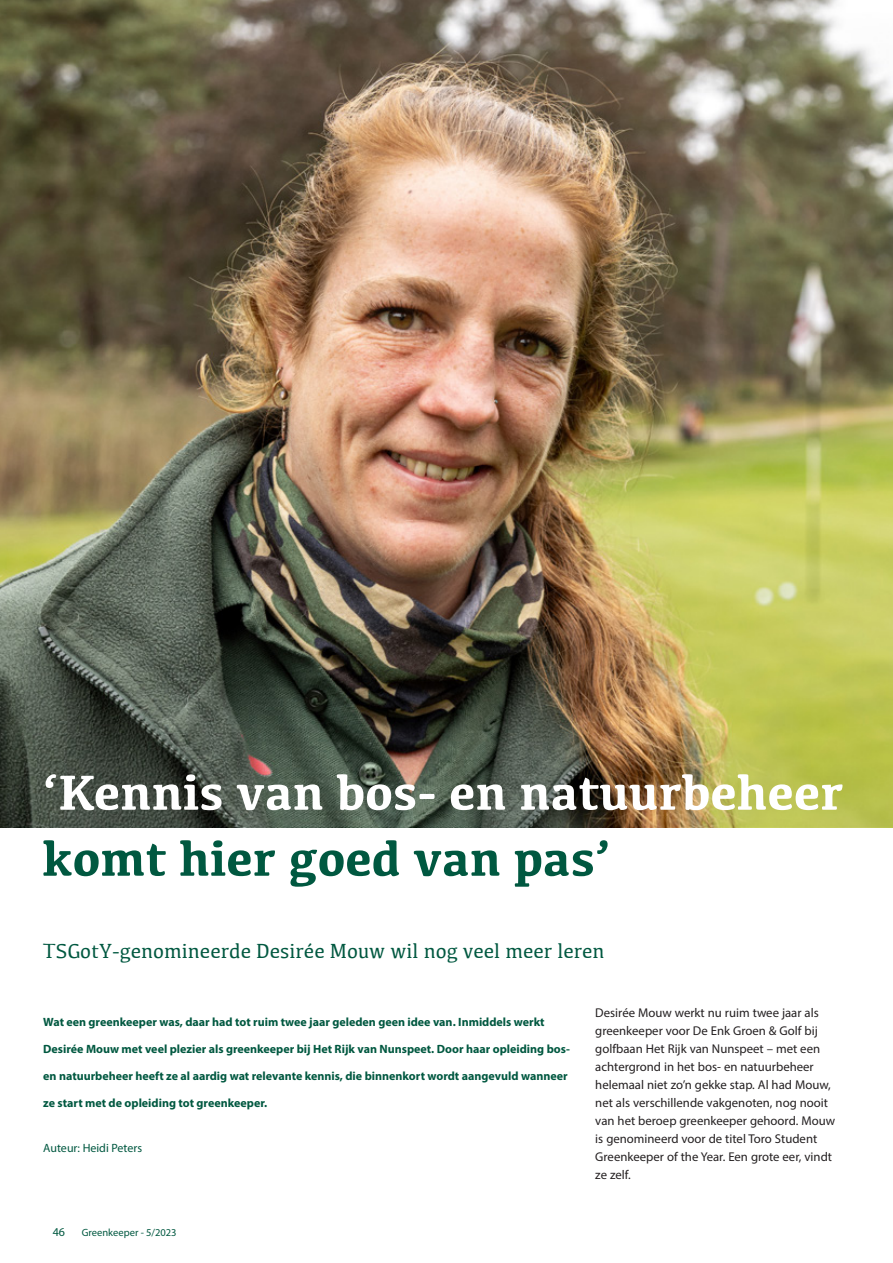
<style>
.page{position:relative;width:893px;height:1263px;background:#fff}
.page>*{position:absolute;margin:0;border:0;box-sizing:border-box;transform-origin:0 0}
.t1{font:700 51px "Kefa";color:#fff}
.t2{font:700 51px "Kefa";color:#005840}
.t3{font:21px "Kefa";color:#005840}
.t4{font:12.75px/18px "Myriad Pro";color:#231f20}
.t5{font:700 12px "Myriad Pro";color:#005840}
.t6{font:12px "Myriad Pro";color:#005840}
.t7{font:10.5px "Myriad Pro";color:#005840}
</style>
<div class="page">
<img style="left:0;top:0;width:893px;height:827px">
<h1 class="t1" style="left:43px;top:758px;width:802px">‘Kennis van bos- en natuurbeheer</h1>
<h1 class="t2" style="left:43px;top:824px;width:570px">komt hier goed van pas’</h1>
<h2 class="t3" style="left:43px;top:937px;width:563px">TSGotY-genomineerde Desirée Mouw wil nog veel meer leren</h2>
<p class="t5" style="left:43px;top:1014px;width:503px">Wat een greenkeeper was, daar had tot ruim twee jaar geleden geen idee van. Inmiddels werkt</p>
<p class="t5" style="left:43px;top:1041px;width:528px">Desirée Mouw met veel plezier als greenkeeper bij Het Rijk van Nunspeet. Door haar opleiding bos-</p>
<p class="t5" style="left:43px;top:1068px;width:526px">en natuurbeheer heeft ze al aardig wat relevante kennis, die binnenkort wordt aangevuld wanneer</p>
<p class="t5" style="left:43px;top:1095px;width:225px">ze start met de opleiding tot greenkeeper.</p>
<p class="t6" style="left:43px;top:1141px;width:100px">Auteur: Heidi Peters</p>
<p class="t6" style="left:53px;top:1224px;width:14px">46</p>
<p class="t7" style="left:82px;top:1226px;width:96px">Greenkeeper - 5/2023</p>
<p class="t4" style="left:595px;top:1004px;width:241px">Desirée Mouw werkt nu ruim twee jaar als greenkeeper voor De Enk Groen &amp; Golf bij golfbaan Het Rijk van Nunspeet – met een achtergrond in het bos- en natuurbeheer helemaal niet zo’n gekke stap. Al had Mouw, net als verschillende vakgenoten, nog nooit van het beroep greenkeeper gehoord. Mouw is genomineerd voor de titel Toro Student Greenkeeper of the Year. Een grote eer, vindt ze zelf.</p>
</div>
